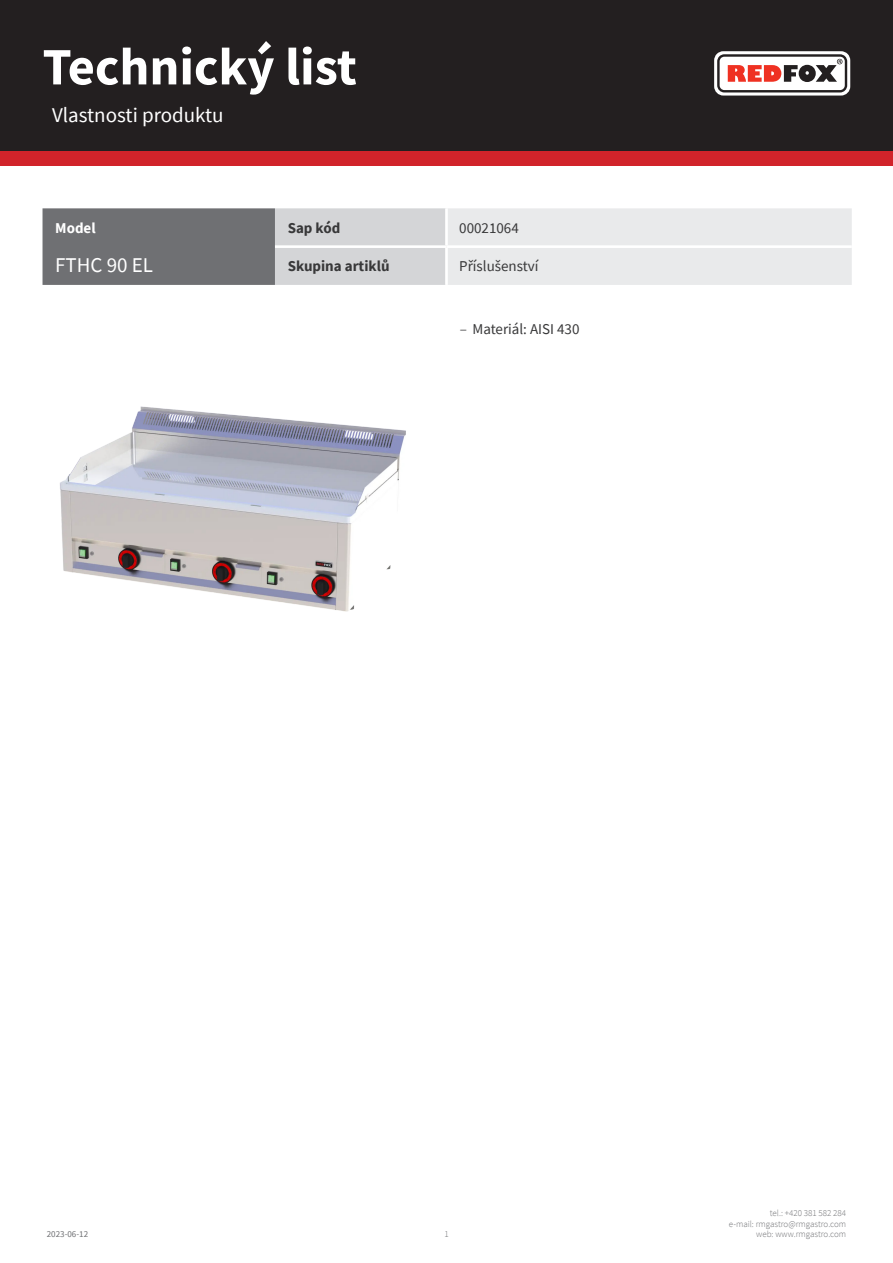
<style>
.page{position:relative;width:893px;height:1263px;background:#fff}
.page>*{position:absolute;margin:0;border:0;box-sizing:border-box;transform-origin:0 0}
.t1{font:700 52.5px "Source Sans Pro";color:#fff}
.kapitola{font:21px "Source Sans Pro";color:#fff}
.tabulka_-_headline{font:21px "Source Sans Pro";color:#fff}
.tabulka_-_text{font:15px "Source Sans Pro";color:#383839}
.tabulka_-_text-2{font:700 15px "Source Sans Pro";color:#383839}
.tabulka_-_text-3{font:700 15px "Source Sans Pro";color:#fff}
.t2{font:300 9px/10.8px "Source Sans Pro";color:#6f7073;text-align:right}
.t3{font:9px "Source Sans Pro";color:#6f7073}
.s1{font-weight:300}
</style>
<div class="page">
<div style="left:0;top:0;width:893px;height:166px;background:#d1232a"></div>
<div style="left:0;top:0;width:893px;height:151px;background:#231f20"></div>
<svg style="left:714px;top:51px;width:136px;height:45px"></svg>
<img style="left:60px;top:406px;width:346px;height:206px">
<svg style="left:43px;top:208px;width:809px;height:77px"></svg>
<hr style="left:445px;top:208px;width:3px;height:37px;background:#fff">
<hr style="left:275px;top:245px;width:171px;height:3px;background:#fff">
<hr style="left:446px;top:245px;width:406px;height:3px;background:#fff">
<hr style="left:445px;top:248px;width:3px;height:37px;background:#fff">
<h1 class="t1" style="left:43px;top:31px;width:316px">Technický list</h1>
<p class="kapitola" style="left:52px;top:101px;width:173px">Vlastnosti produktu</p>
<p class="tabulka_-_text-3" style="left:55px;top:218px;width:42px">Model</p>
<p class="tabulka_-_text-2" style="left:288px;top:218px;width:54px">Sap kód</p>
<p class="tabulka_-_text" style="left:459px;top:219px;width:61px">00021064</p>
<p class="tabulka_-_headline" style="left:55px;top:251px;width:99px">FTHC 90 EL</p>
<p class="tabulka_-_text-2" style="left:288px;top:256px;width:103px">Skupina artiklů</p>
<p class="tabulka_-_text" style="left:459px;top:257px;width:81px">Příslušenství</p>
<p class="tabulka_-_text" style="left:460px;top:320px;width:121px"><span class="s1">–</span> Materiál: AISI 430</p>
<p class="t3" style="left:47px;top:1229px;width:43px">2023-06-12</p>
<p class="t2" style="left:444px;top:1229px;width:6px">1</p>
<p class="t2" style="left:729px;top:1207px;width:119px">tel.: +420 381 582 284<br>e-mail: rmgastro@rmgastro.com web: www.rmgastro.com</p>
</div>
